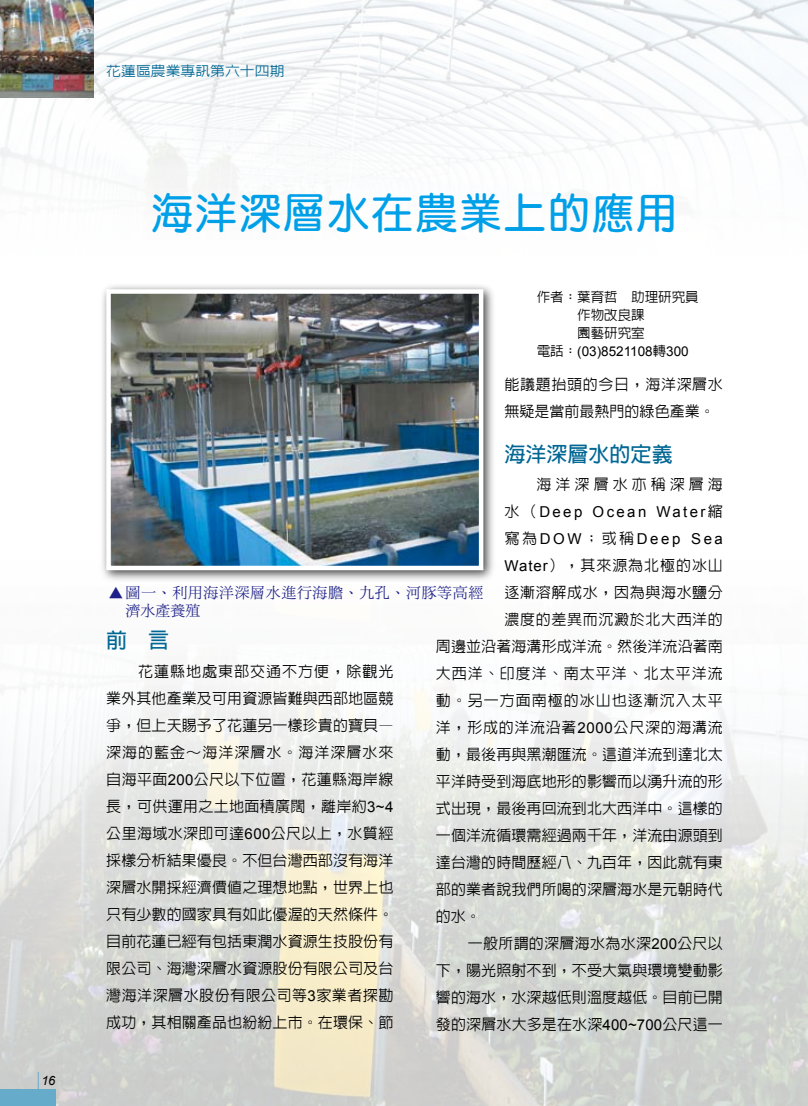
<style>
.page{position:relative;width:808px;height:1106px;background:#fff}
.page>*{position:absolute;margin:0;border:0;box-sizing:border-box;transform-origin:0 0}
.t1{font:700 42px "Yen Round";letter-spacing:.05em;color:#00a0e9}
.t2{font:700 21px "Lin Gothic";color:#006795}
.t3{font:500 15px/27px "Lin Gothic";letter-spacing:.005em;color:#000;text-align:justify}
.t4{font:500 15px "Lin Gothic";letter-spacing:.065em;color:#000}
.t5{font:15px/27px "Arial";letter-spacing:.16em;color:#000}
.t6{font:15px/18px "DF Ming Std W5";letter-spacing:.04em;color:#1d2088}
.t7{font:500 15px "Lin Gothic";letter-spacing:.04em;color:#000}
.t8{font:500 15px "Lin Gothic";letter-spacing:.05em;color:#000}
.t9{font:500 15px "Lin Gothic";letter-spacing:.06em;color:#000}
.t10{font:500 15px "Lin Gothic";letter-spacing:.27em;color:#000}
.t11{font:500 13.5px/18px "Lin Gothic";color:#000}
.t12{font:13.5px "Arial";color:#000}
.t13{font:500 13.5px "Lin Gothic";color:#006795;scale:1.1 1}
.t14{font:italic 12.75px "Arial";color:#000}
.s1{font-family:"Lin Gothic";font-weight:500}
.s2{font-family:"Arial";font-weight:400}
.s3{font-family:"DF Yuan Std W3"}
</style>
<div class="page">
<img style="left:0;top:0;width:808px;height:1106px">
<div style="left:99px;top:282px;width:398px;height:303px;background:#000;opacity:.75"></div>
<img style="left:111px;top:294px;width:367px;height:271px">
<div style="left:106px;top:289px;width:377px;height:281px;border:4px solid #fff"></div>
<div style="left:0;top:1089px;width:55px;height:17px;background:#67abca"></div>
<hr style="left:38px;top:1071px;width:1px;height:35px;background:#67abca">
<img style="left:0;top:0;width:94px;height:98px">
<p class="t14" style="left:41px;top:1073px;width:8px">16</p>
<p class="t13" style="left:106px;top:64px;width:164px">花蓮區農業專訊第六十四期</p>
<h1 class="t1" style="left:151px;top:191px;width:529px">海洋深層水在農業上的應用</h1>
<p class="t11" style="left:577px;top:288px;width:123px;text-indent:-40px">作者：葉育哲 助理研究員作物改良課<br>園藝研究室</p>
<p class="t12" style="left:537px;top:344px;width:154px"><span class="s1">電話：</span>(03)8521108<span class="s1">轉</span>300</p>
<p class="t3" style="left:505px;top:370px;width:220px">能議題抬頭的今日，海洋深層水無疑是當前最熱門的綠色產業。</p>
<h2 class="t2" style="left:505px;top:443px;width:169px">海洋深層水的定義</h2>
<p class="t10" style="left:536px;top:476px;width:188px">海洋深層水亦稱深層海</p>
<p class="t5" style="left:505px;top:498px;width:220px"><span class="s1">水（</span>Deep Ocean Water<span class="s1">縮寫為</span>DOW<span class="s1">；或稱</span>Deep Sea</p>
<p class="t9" style="left:505px;top:557px;width:220px"><span class="s2">Water</span>），其來源為北極的冰山</p>
<p class="t7" style="left:505px;top:584px;width:220px">逐漸溶解成水，因為與海水鹽分</p>
<p class="t7" style="left:505px;top:611px;width:220px">濃度的差異而沉澱於北大西洋的</p>
<p class="t3" style="left:436px;top:633px;width:289px">周邊並沿著海溝形成洋流。然後洋流沿著南</p>
<p class="t4" style="left:436px;top:665px;width:289px">大西洋、印度洋、南太平洋、北太平洋流</p>
<p class="t4" style="left:436px;top:692px;width:289px">動。另一方面南極的冰山也逐漸沉入太平</p>
<p class="t8" style="left:436px;top:719px;width:289px">洋，形成的洋流沿著<span class="s2">2000</span>公尺深的海溝流</p>
<p class="t3" style="left:436px;top:741px;width:289px">動，最後再與黑潮匯流。這道洋流到達北太</p>
<p class="t3" style="left:436px;top:768px;width:289px">平洋時受到海底地形的影響而以湧升流的形</p>
<p class="t3" style="left:436px;top:795px;width:289px">式出現，最後再回流到北大西洋中。這樣的</p>
<p class="t3" style="left:436px;top:822px;width:289px">一個洋流循環需經過兩千年，洋流由源頭到</p>
<p class="t3" style="left:436px;top:849px;width:289px">達台灣的時間歷經八、九百年，因此就有東</p>
<p class="t3" style="left:436px;top:876px;width:289px">部的業者說我們所喝的深層海水是元朝時代</p>
<p class="t3" style="left:436px;top:903px;width:46px">的水。</p>
<p class="t3" style="left:468px;top:930px;width:257px">一般所謂的深層海水為水深<span class="s2">200</span>公尺以</p>
<p class="t3" style="left:436px;top:957px;width:289px">下，陽光照射不到，不受大氣與環境變動影</p>
<p class="t3" style="left:436px;top:984px;width:289px">響的海水，水深越低則溫度越低。目前已開</p>
<p class="t3" style="left:436px;top:1011px;width:289px">發的深層水大多是在水深<span class="s2">400~700</span>公尺這一</p>
<p class="t6" style="left:126px;top:583px;width:359px;text-indent:-17px"><span class="s3">▲</span>圖一、利用海洋深層水進行海膽、九孔、河豚等高經濟水產養殖</p>
<h2 class="t2" style="left:106px;top:630px;width:64px">前　言</h2>
<p class="t3" style="left:106px;top:657px;width:289px;text-indent:32px">花蓮縣地處東部交通不方便，除觀光業外其他產業及可用資源皆難與西部地區競爭，但上天賜予了花蓮另一樣珍貴的寶貝—深海的藍金～海洋深層水。海洋深層水來自海平面<span class="s2">200</span>公尺以下位置，花蓮縣海岸線長，可供運用之土地面積廣闊，離岸約<span class="s2">3~4</span>公里海域水深即可達<span class="s2">600</span>公尺以上，水質經採樣分析結果優良。不但台灣西部沒有海洋深層水開採經濟價值之理想地點，世界上也只有少數的國家具有如此優渥的天然條件。目前花蓮已經有包括東潤水資源生技股份有限公司、海灣深層水資源股份有限公司及台灣海洋深層水股份有限公司等<span class="s2">3</span>家業者探勘成功，其相關產品也紛紛上市。在環保、節</p>
</div>
